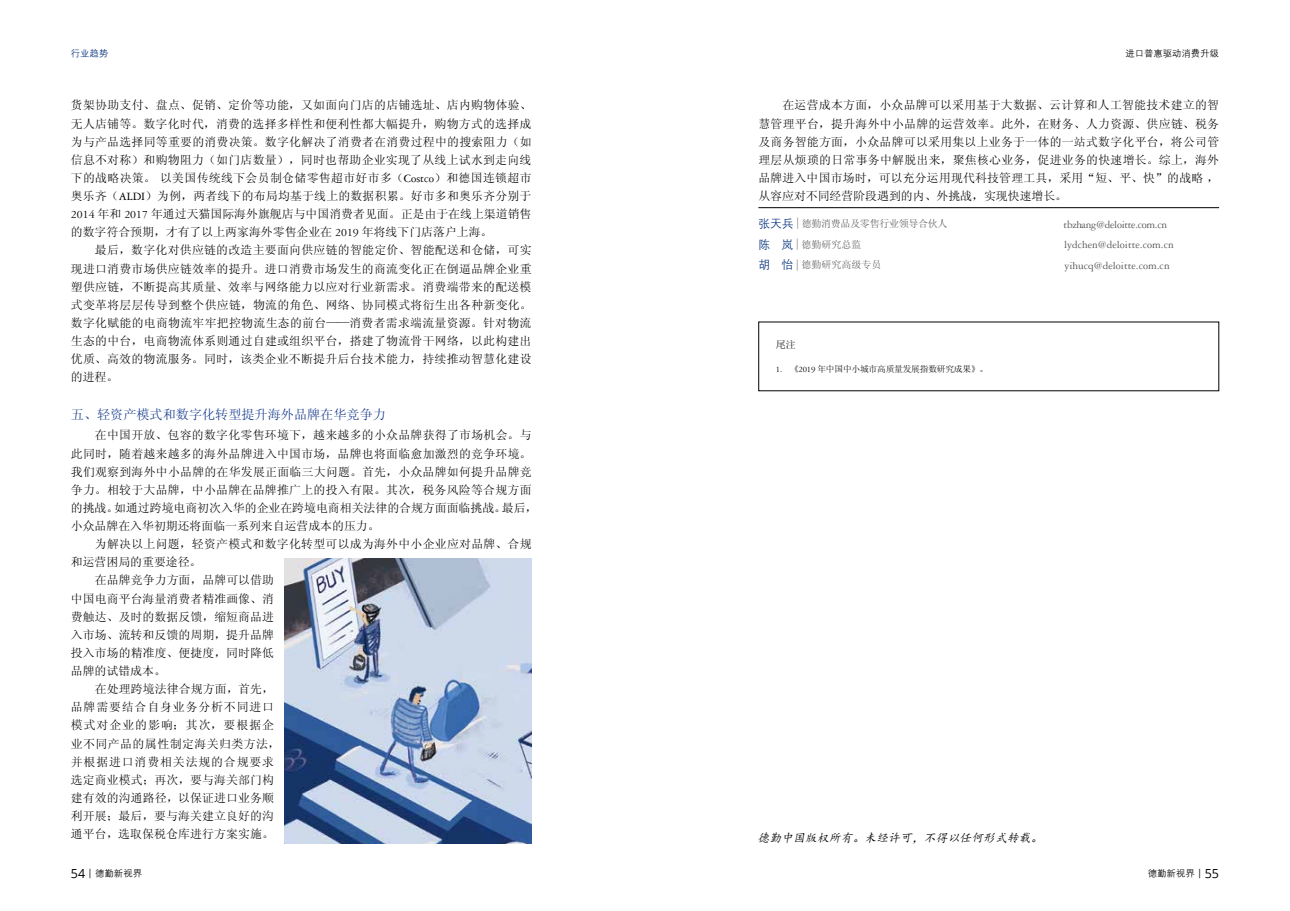
<style>
.page{position:relative;width:1290px;height:911px;background:#fff}
.page>*{position:absolute;margin:0;border:0;box-sizing:border-box;transform-origin:0 0}
.t1{font:13.12px "Sim Sun";color:#0d3488}
.t2{font:11.88px/18.1px "Sim Sun";letter-spacing:.015em;color:#000;text-align:justify}
.t3{font:11.88px "Sim Sun";letter-spacing:.075em;color:#000}
.t4{font:italic 11.88px "Kai Ti";color:#000}
.t5{font:11.88px "Sim Sun";letter-spacing:.04em;color:#000}
.t6{font:11.88px "Sim Sun";letter-spacing:.085em;color:#000}
.t7{font:11.25px "Garamond 3 LT Std";color:#5a5757}
.t8{font:11.25px "Garamond 3 LT Std";letter-spacing:-.03em;color:#5a5757}
.t9{font:10px "Sim Sun";letter-spacing:-.03em;color:#5a5757}
.t10{font:10px "Sim Sun";color:#5a5757}
.t11{font:10px "Sim Sun";color:#000}
.t12{font:9.38px "H Yg 2 gj";color:#000}
.t13{font:9.38px "H Yg 2 gj";color:#002f7d}
.t14{font:8.75px "Sim Sun";letter-spacing:-.025em;color:#000}
.s1{font-family:"Garamond 3 LT Std"}
.s2{font-family:"H Yg 2 gj";font-size:11.88px;color:#002f7d}
.s3{font-family:"Garamond 3 LT Std";font-size:11.25px}
.s4{font-family:"Open Sans";font-size:12.5px}
.s5{font-family:"Open Sans"}
</style>
<div class="page">
<hr style="left:758px;top:207px;width:461px;height:1px;background:#000">
<img style="left:285px;top:558px;width:246px;height:285px">
<p class="t13" style="left:71px;top:49px;width:39px">行业趋势</p>
<p class="t12" style="left:1125px;top:49px;width:95px">进口普惠驱动消费升级</p>
<p class="t2" style="left:71px;top:96px;width:462px">货架协助支付、盘点、促销、定价等功能，又如面向门店的店铺选址、店内购物体验、无人店铺等。数字化时代，消费的选择多样性和便利性都大幅提升，购物方式的选择成为与产品选择同等重要的消费决策。数字化解决了消费者在消费过程中的搜索阻力（如信息不对称）和购物阻力（如门店数量），同时也帮助企业实现了从线上试水到走向线下的战略决策。以美国传统线下会员制仓储零售超市好市多（<span class="s1">Costco</span>）和德国连锁超市奥乐齐（<span class="s1">ALDI</span>）为例，两者线下的布局均基于线上的数据积累。好市多和奥乐齐分别于<span class="s1">2014</span> 年和 <span class="s1">2017</span> 年通过天猫国际海外旗舰店与中国消费者见面。正是由于在线上渠道销售的数字符合预期，才有了以上两家海外零售企业在 <span class="s1">2019</span> 年将线下门店落户上海。</p>
<p class="t2" style="left:71px;top:241px;width:462px;text-indent:24px">最后，数字化对供应链的改造主要面向供应链的智能定价、智能配送和仓储，可实现进口消费市场供应链效率的提升。进口消费市场发生的商流变化正在倒逼品牌企业重塑供应链，不断提高其质量、效率与网络能力以应对行业新需求。消费端带来的配送模式变革将层层传导到整个供应链，物流的角色、网络、协同模式将衍生出各种新变化。数字化赋能的电商物流牢牢把控物流生态的前台——消费者需求端流量资源。针对物流生态的中台，电商物流体系则通过自建或组织平台，搭建了物流骨干网络，以此构建出优质、高效的物流服务。同时，该类企业不断提升后台技术能力，持续推动智慧化建设的进程。</p>
<p class="t1" style="left:71px;top:407px;width:316px">五、轻资产模式和数字化转型提升海外品牌在华竞争力</p>
<p class="t2" style="left:71px;top:426px;width:468px;text-align:left;text-indent:24px">在中国开放、包容的数字化零售环境下，越来越多的小众品牌获得了市场机会。与此同时，随着越来越多的海外品牌进入中国市场，品牌也将面临愈加激烈的竞争环境。我们观察到海外中小品牌的在华发展正面临三大问题。首先，小众品牌如何提升品牌竞争力。相较于大品牌，中小品牌在品牌推广上的投入有限。其次，税务风险等合规方面的挑战。如通过跨境电商初次入华的企业在跨境电商相关法律的合规方面面临挑战。最后，小众品牌在入华初期还将面临一系列来自运营成本的压力。</p>
<p class="t2" style="left:95px;top:535px;width:438px">为解决以上问题，轻资产模式和数字化转型可以成为海外中小企业应对品牌、合规</p>
<p class="t2" style="left:71px;top:553px;width:132px">和运营困局的重要途径。</p>
<p class="t2" style="left:95px;top:571px;width:181px">在品牌竞争力方面，品牌可以借助</p>
<p class="t2" style="left:71px;top:589px;width:205px">中国电商平台海量消费者精准画像、消</p>
<p class="t2" style="left:71px;top:607px;width:205px">费触达、及时的数据反馈，缩短商品进</p>
<p class="t2" style="left:71px;top:625px;width:205px">入市场、流转和反馈的周期，提升品牌</p>
<p class="t2" style="left:71px;top:643px;width:205px">投入市场的精准度、便捷度，同时降低</p>
<p class="t2" style="left:71px;top:661px;width:96px">品牌的试错成本。</p>
<p class="t2" style="left:95px;top:680px;width:181px">在处理跨境法律合规方面，首先，</p>
<p class="t3" style="left:71px;top:701px;width:205px">品牌需要结合自身业务分析不同进口</p>
<p class="t6" style="left:71px;top:719px;width:205px">模式对企业的影响；其次，要根据企</p>
<p class="t5" style="left:71px;top:737px;width:211px">业不同产品的属性制定海关归类方法，</p>
<p class="t3" style="left:71px;top:755px;width:205px">并根据进口消费相关法规的合规要求</p>
<p class="t2" style="left:71px;top:770px;width:205px">选定商业模式；再次，要与海关部门构</p>
<p class="t2" style="left:71px;top:788px;width:205px">建有效的沟通路径，以保证进口业务顺</p>
<p class="t2" style="left:71px;top:806px;width:205px">利开展；最后，要与海关建立良好的沟</p>
<p class="t2" style="left:71px;top:825px;width:205px">通平台，选取保税仓库进行方案实施。</p>
<p class="t2" style="left:758px;top:96px;width:462px;text-indent:24px">在运营成本方面，小众品牌可以采用基于大数据、云计算和人工智能技术建立的智慧管理平台，提升海外中小品牌的运营效率。此外，在财务、人力资源、供应链、税务及商务智能方面，小众品牌可以采用集以上业务于一体的一站式数字化平台，将公司管理层从烦琐的日常事务中解脱出来，聚焦核心业务，促进业务的快速增长。综上，海外品牌进入中国市场时，可以充分运用现代科技管理工具，采用“短、平、快”的战略，从容应对不同经营阶段遇到的内、外挑战，实现快速增长。</p>
<p class="t9" style="left:758px;top:218px;width:191px"><span class="s2">张天兵</span> <span class="s3">|</span> 德勤消费品及零售行业领导合伙人</p>
<p class="t8" style="left:1063px;top:218px;width:105px">tbzhang@deloitte.com.cn</p>
<p class="t9" style="left:758px;top:239px;width:105px"><span class="s2">陈 岚</span> <span class="s3">|</span> 德勤研究总监</p>
<p class="t7" style="left:1064px;top:239px;width:111px">lydchen@deloitte.com.cn</p>
<p class="t10" style="left:758px;top:260px;width:125px"><span class="s2">胡 怡</span> <span class="s3">|</span> 德勤研究高级专员</p>
<p class="t7" style="left:1064px;top:259px;width:107px">yihucq@deloitte.com.cn</p>
<p class="t11" style="left:776px;top:339px;width:21px">尾注</p>
<p class="t14" style="left:776px;top:365px;width:214px"><span class="s1">1.</span> 《<span class="s1">2019</span> 年中国中小城市高质量发展指数研究成果》。</p>
<p class="t4" style="left:758px;top:831px;width:289px">德勤中国版权所有。未经许可，不得以任何形式转载。</p>
<p class="t12" style="left:71px;top:869px;width:73px"><span class="s4">54</span> <span class="s5">|</span> 德勤新视界</p>
<p class="t12" style="left:1148px;top:869px;width:73px">德勤新视界 <span class="s5">|</span> <span class="s4">55</span></p>
</div>
